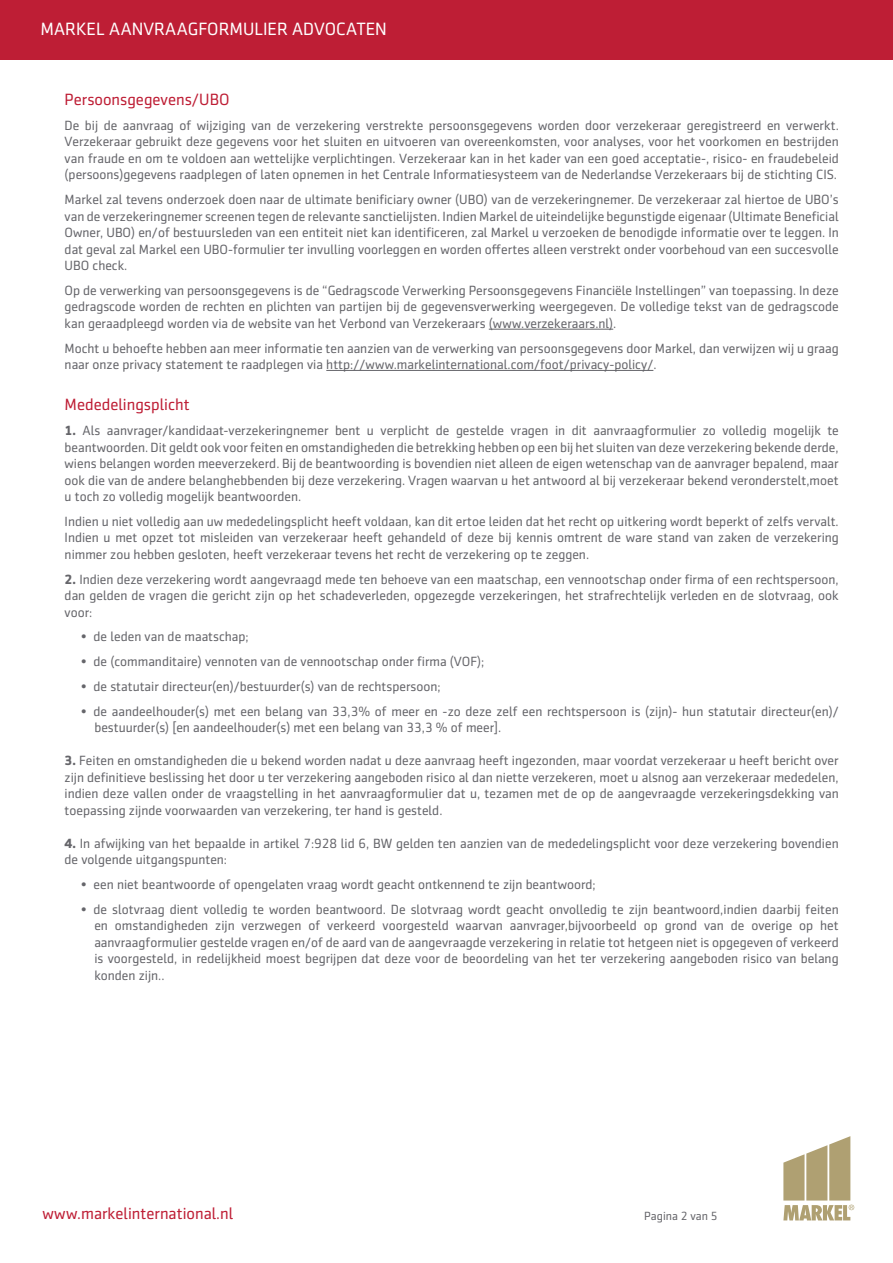
<style>
.page{position:relative;width:893px;height:1263px;background:#fff}
.page>*{position:absolute;margin:0;border:0;box-sizing:border-box;transform-origin:0 0}
.Roter_Block{font:18px "Sentico Sans DT";color:#fff}
._1__Unterüberschrift{font:16.5px "Sentico Sans DT";color:#be1e35}
.Standart_Text{font:13.5px/16.5px "Sentico Sans DT";color:#65656a;text-align:justify}
.t1{font:12px "Sentico Sans DT";color:#65656a}
.s1{font-weight:700}
</style>
<div class="page">
<svg style="left:783px;top:1136px;width:71px;height:84px"></svg>
<hr style="left:489px;top:329px;width:124px;height:1px;background:#65656a">
<hr style="left:326px;top:370px;width:327px;height:1px;background:#65656a">
<div style="left:0;top:0;width:893px;height:59px;background:#be1e35"></div>
<p class="Roter_Block" style="left:41px;top:19px;width:348px">MARKEL AANVRAAGFORMULIER ADVOCATEN</p>
<p class="_1__Unterüberschrift" style="left:65px;top:90px;width:166px">Persoonsgegevens/UBO</p>
<p class="Standart_Text" style="left:65px;top:117px;width:776px">De bij de aanvraag of wijziging van de verzekering verstrekte persoonsgegevens worden door verzekeraar geregistreerd en verwerkt.<br>Verzekeraar gebruikt deze gegevens voor het sluiten en uitvoeren van overeenkomsten, voor analyses, voor het voorkomen en bestrijden van fraude en om te voldoen aan wettelijke verplichtingen. Verzekeraar kan in het kader van een goed acceptatie-, risico- en fraudebeleid (persoons)gegevens raadplegen of laten opnemen in het Centrale Informatiesysteem van de Nederlandse Verzekeraars bij de stichting CIS.</p>
<p class="Standart_Text" style="left:65px;top:191px;width:776px">Markel zal tevens onderzoek doen naar de ultimate benificiary owner (UBO) van de verzekeringnemer. De verzekeraar zal hiertoe de UBO’s van de verzekeringnemer screenen tegen de relevante sanctielijsten. Indien Markel de uiteindelijke begunstigde eigenaar (Ultimate Beneficial Owner, UBO) en/of bestuursleden van een entiteit niet kan identificeren, zal Markel u verzoeken de benodigde informatie over te leggen. In dat geval zal Markel een UBO-formulier ter invulling voorleggen en worden offertes alleen verstrekt onder voorbehoud van een succesvolle UBO check.</p>
<p class="Standart_Text" style="left:65px;top:282px;width:776px">Op de verwerking van persoonsgegevens is de “Gedragscode Verwerking Persoonsgegevens Financiële Instellingen” van toepassing. In deze gedragscode worden de rechten en plichten van partijen bij de gegevensverwerking weergegeven. De volledige tekst van de gedragscode kan geraadpleegd worden via de website van het Verbond van Verzekeraars (www.verzekeraars.nl).</p>
<p class="Standart_Text" style="left:65px;top:340px;width:776px">Mocht u behoefte hebben aan meer informatie ten aanzien van de verwerking van persoonsgegevens door Markel, dan verwijzen wij u graag naar onze privacy statement te raadplegen via http://www.markelinternational.com/foot/privacy-policy/.</p>
<p class="_1__Unterüberschrift" style="left:65px;top:396px;width:127px">Mededelingsplicht</p>
<p class="Standart_Text" style="left:65px;top:422px;width:776px"><span class="s1">1.</span> Als aanvrager/kandidaat-verzekeringnemer bent u verplicht de gestelde vragen in dit aanvraagformulier zo volledig mogelijk te beantwoorden. Dit geldt ook voor feiten en omstandigheden die betrekking hebben op een bij het sluiten van deze verzekering bekende derde, wiens belangen worden meeverzekerd. Bij de beantwoording is bovendien niet alleen de eigen wetenschap van de aanvrager bepalend, maar ook die van de andere belanghebbenden bij deze verzekering. Vragen waarvan u het antwoord al bij verzekeraar bekend veronderstelt,moet u toch zo volledig mogelijk beantwoorden.</p>
<p class="Standart_Text" style="left:65px;top:513px;width:776px">Indien u niet volledig aan uw mededelingsplicht heeft voldaan, kan dit ertoe leiden dat het recht op uitkering wordt beperkt of zelfs vervalt.<br>Indien u met opzet tot misleiden van verzekeraar heeft gehandeld of deze bij kennis omtrent de ware stand van zaken de verzekering nimmer zou hebben gesloten, heeft verzekeraar tevens het recht de verzekering op te zeggen.</p>
<p class="Standart_Text" style="left:65px;top:571px;width:776px"><span class="s1">2.</span> Indien deze verzekering wordt aangevraagd mede ten behoeve van een maatschap, een vennootschap onder firma of een rechtspersoon, dan gelden de vragen die gericht zijn op het schadeverleden, opgezegde verzekeringen, het strafrechtelijk verleden en de slotvraag, ook voor:</p>
<p class="Standart_Text" style="left:80px;top:628px;width:170px">• de leden van de maatschap;</p>
<p class="Standart_Text" style="left:80px;top:653px;width:405px">• de (commanditaire) vennoten van de vennootschap onder firma (VOF);</p>
<p class="Standart_Text" style="left:80px;top:678px;width:362px">• de statutair directeur(en)/bestuurder(s) van de rechtspersoon;</p>
<p class="Standart_Text" style="left:94px;top:703px;width:746px;text-indent:-14px">• de aandeelhouder(s) met een belang van 33,3% of meer en -zo deze zelf een rechtspersoon is (zijn)- hun statutair directeur(en)/ bestuurder(s) [en aandeelhouder(s) met een belang van 33,3 % of meer].</p>
<p class="Standart_Text" style="left:65px;top:752px;width:776px"><span class="s1">3.</span> Feiten en omstandigheden die u bekend worden nadat u deze aanvraag heeft ingezonden, maar voordat verzekeraar u heeft bericht over zijn definitieve beslissing het door u ter verzekering aangeboden risico al dan niette verzekeren, moet u alsnog aan verzekeraar mededelen, indien deze vallen onder de vraagstelling in het aanvraagformulier dat u, tezamen met de op de aangevraagde verzekeringsdekking van toepassing zijnde voorwaarden van verzekering, ter hand is gesteld.</p>
<p class="Standart_Text" style="left:65px;top:835px;width:776px"><span class="s1">4.</span> In afwijking van het bepaalde in artikel 7:928 lid 6, BW gelden ten aanzien van de mededelingsplicht voor deze verzekering bovendien de volgende uitgangspunten:</p>
<p class="Standart_Text" style="left:80px;top:876px;width:517px">• een niet beantwoorde of opengelaten vraag wordt geacht ontkennend te zijn beantwoord;</p>
<p class="Standart_Text" style="left:94px;top:901px;width:746px;text-indent:-14px">• de slotvraag dient volledig te worden beantwoord. De slotvraag wordt geacht onvolledig te zijn beantwoord,indien daarbij feiten en omstandigheden zijn verzwegen of verkeerd voorgesteld waarvan aanvrager,bijvoorbeeld op grond van de overige op het aanvraagformulier gestelde vragen en/of de aard van de aangevraagde verzekering in relatie tot hetgeen niet is opgegeven of verkeerd is voorgesteld, in redelijkheid moest begrijpen dat deze voor de beoordeling van het ter verzekering aangeboden risico van belang konden zijn..</p>
<p class="_1__Unterüberschrift" style="left:43px;top:1204px;width:192px">www.markelinternational.nl</p>
<p class="t1" style="left:644px;top:1210px;width:75px">Pagina 2 van 5</p>
</div>
